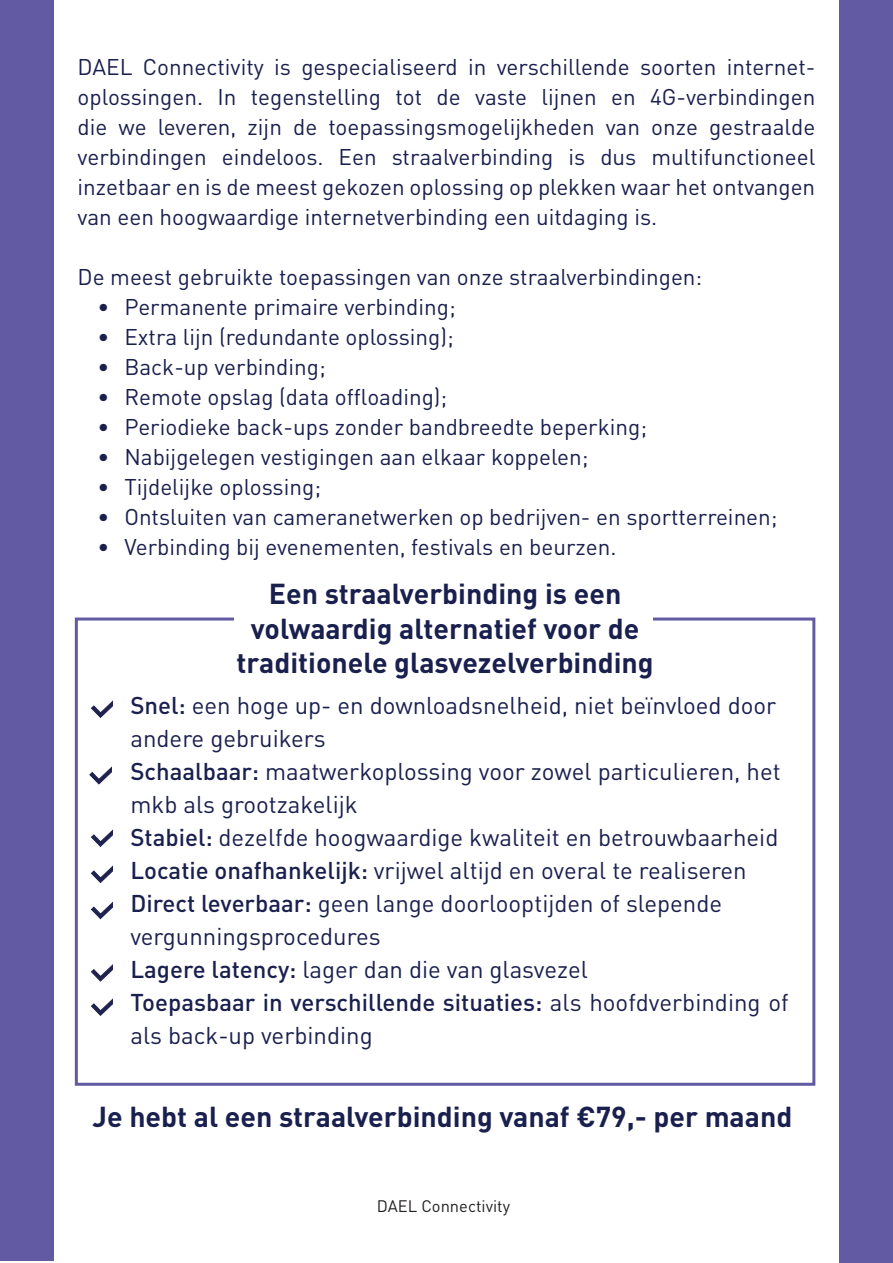
<style>
.page{position:relative;width:893px;height:1263px;background:#fff}
.page>*{position:absolute;margin:0;border:0;box-sizing:border-box;transform-origin:0 0}
.t1{font:700 28.5px/34.2px "DIN Pro";color:#1a204e;text-align:center}
.t2{font:24px/33px "DIN Pro";color:#1a204e}
.t3{font:22.5px/30px "DIN Pro";color:#1a204e;text-align:justify}
.t4{font:16.5px "DIN Pro";color:#231f20}
.s1{font-weight:500}
</style>
<div class="page">
<div style="left:75px;top:617px;width:740px;height:469px;border:3px solid #625ba3"></div>
<svg style="left:91px;top:701px;width:21px;height:17px"></svg>
<svg style="left:90px;top:767px;width:21px;height:17px"></svg>
<svg style="left:91px;top:830px;width:21px;height:17px"></svg>
<svg style="left:91px;top:866px;width:21px;height:17px"></svg>
<svg style="left:91px;top:902px;width:21px;height:17px"></svg>
<svg style="left:91px;top:965px;width:21px;height:16px"></svg>
<svg style="left:91px;top:999px;width:21px;height:17px"></svg>
<div style="left:234px;top:595px;width:418px;height:75px;background:#fff"></div>
<div style="left:0;top:0;width:54px;height:1260px;background:#625ba3"></div>
<div style="left:839px;top:0;width:54px;height:1263px;background:#625ba3"></div>
<p class="t3" style="left:78px;top:50px;width:739px">DAEL Connectivity is gespecialiseerd in verschillende soorten internet&shy;oplossingen. In tegenstelling tot de vaste lijnen en 4G-verbindingen die we leveren, zijn de toepassingsmogelijkheden van onze gestraalde verbindingen eindeloos. Een straalverbinding is dus multifunctioneel inzetbaar en is de meest gekozen oplossing op plekken waar het ontvangen van een hoogwaardige internetverbinding een uitdaging is.</p>
<p class="t3" style="left:78px;top:260px;width:626px">De meest gebruikte toepassingen van onze straalverbindingen:</p>
<p class="t3" style="left:97px;top:290px;width:360px">• Permanente primaire verbinding;</p>
<p class="t3" style="left:97px;top:320px;width:358px">• Extra lijn (redundante oplossing);</p>
<p class="t3" style="left:97px;top:350px;width:230px">• Back-up verbinding;</p>
<p class="t3" style="left:97px;top:380px;width:351px">• Remote opslag (data offloading);</p>
<p class="t3" style="left:97px;top:410px;width:551px">• Periodieke back-ups zonder bandbreedte beperking;</p>
<p class="t3" style="left:97px;top:440px;width:493px">• Nabijgelegen vestigingen aan elkaar koppelen;</p>
<p class="t3" style="left:97px;top:470px;width:225px">• Tijdelijke oplossing;</p>
<p class="t3" style="left:97px;top:500px;width:682px">• Ontsluiten van cameranetwerken op bedrijven- en sportterreinen;</p>
<p class="t3" style="left:97px;top:530px;width:521px">• Verbinding bij evenementen, festivals en beurzen.</p>
<p class="t1" style="left:236px;top:576px;width:419px">Een straalverbinding is een volwaardig alternatief voor de traditionele glasvezelverbinding</p>
<p class="t2" style="left:130px;top:687px;width:647px"><span class="s1">Snel:</span> een hoge up- en downloadsnelheid, niet beïnvloed door</p>
<p class="t2" style="left:130px;top:720px;width:197px">andere gebruikers</p>
<p class="t2" style="left:130px;top:753px;width:652px"><span class="s1">Schaalbaar:</span> maatwerkoplossing voor zowel particulieren, het</p>
<p class="t2" style="left:130px;top:786px;width:229px">mkb als grootzakelijk</p>
<p class="t2" style="left:130px;top:819px;width:649px"><span class="s1">Stabiel:</span> dezelfde hoogwaardige kwaliteit en betrouwbaarheid</p>
<p class="t2" style="left:130px;top:852px;width:618px"><span class="s1">Locatie onafhankelijk:</span> vrijwel altijd en overal te realiseren</p>
<p class="t2" style="left:130px;top:885px;width:593px"><span class="s1">Direct leverbaar:</span> geen lange doorlooptijden of slepende</p>
<p class="t2" style="left:130px;top:918px;width:252px">vergunningsprocedures</p>
<p class="t2" style="left:130px;top:951px;width:459px"><span class="s1">Lagere latency:</span> lager dan die van glasvezel</p>
<p class="t2" style="left:130px;top:984px;width:660px"><span class="s1">Toepasbaar in verschillende situaties:</span> als hoofdverbinding of als back-up verbinding</p>
<p class="t1" style="left:93px;top:1099px;width:701px">Je hebt al een straalverbinding vanaf €79,- per maand</p>
<p class="t4" style="left:377px;top:1194px;width:135px">DAEL Connectivity</p>
</div>
